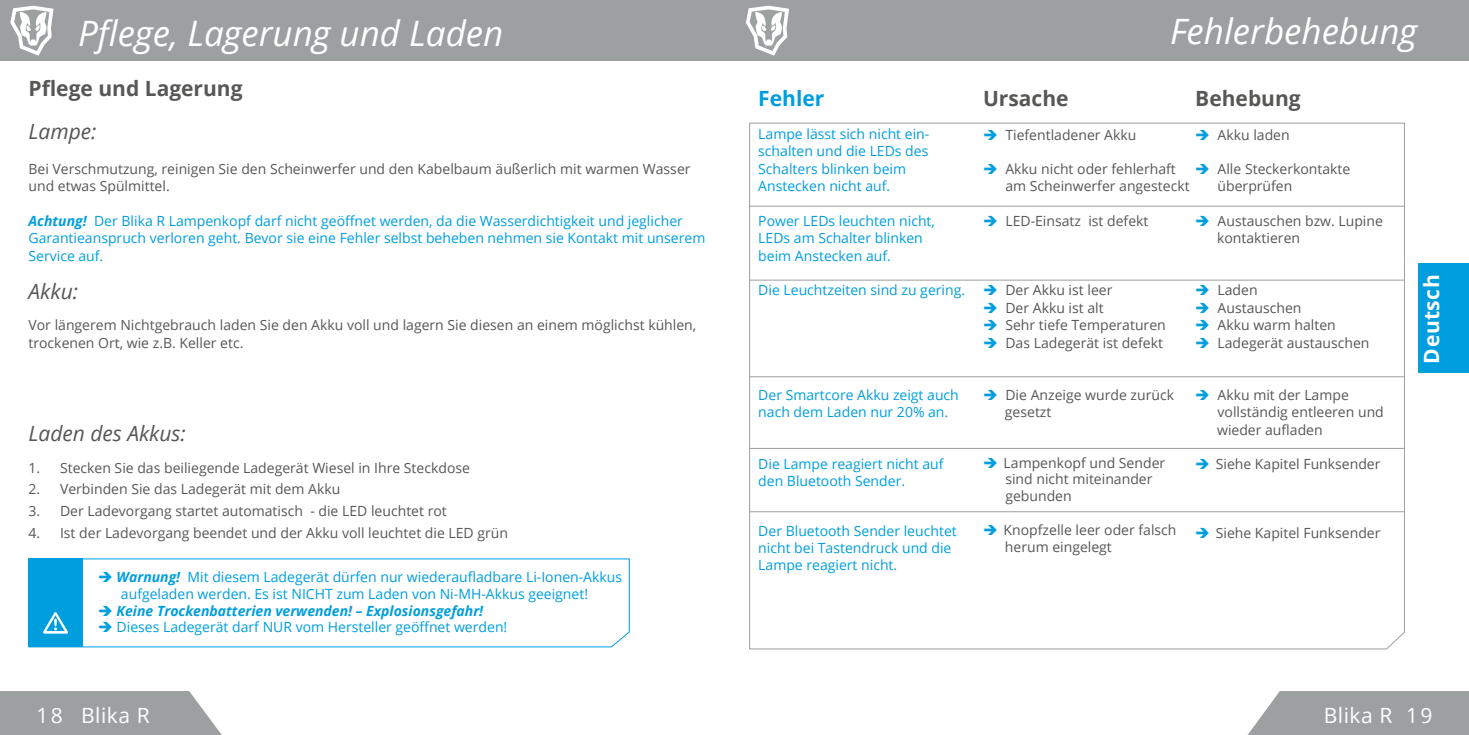
<style>
.page{position:relative;width:1469px;height:735px;background:#fff}
.page>*{position:absolute;margin:0;border:0;box-sizing:border-box;transform-origin:0 0}
.t1{font:italic 35px "Open Sans";color:#fff}
.t2{font:700 21px "Open Sans";color:#575756}
.t3{font:italic 21px "Open Sans";color:#575756}
.t4{font:21px "Open Sans";letter-spacing:.025em;color:#fff}
.t5{font:700 21px "Open Sans";letter-spacing:.025em;color:#fff}
.t6{font:700 21px "Open Sans";color:#009edd}
.t7{font:14px/17.3px "Open Sans";color:#575756}
.t8{font:14px/17.3px "Open Sans";color:#009edd}
.t9{font:italic 700 14px "Open Sans";color:#009edd}
.s1{font-weight:700;font-style:italic}
.s2{color:#009edd}
</style>
<div class="page">
<svg style="left:0;top:691px;width:221px;height:43px;background:#a4a6a7"></svg>
<div style="left:0;top:0;width:734px;height:61px;background:#9da0a1"></div>
<svg style="left:10px;top:6px;width:44px;height:50px"></svg>
<svg style="left:29px;top:558px;width:601px;height:89px"></svg>
<svg style="left:1248px;top:691px;width:220px;height:43px;background:#a4a7a8"></svg>
<div style="left:734px;top:0;width:734px;height:61px;background:#9da0a1"></div>
<svg style="left:746px;top:6px;width:43px;height:50px"></svg>
<div style="left:1418px;top:263px;width:50px;height:110px;background:#009edd"></div>
<svg style="left:749px;top:123px;width:655px;height:526px"></svg>
<hr style="left:748px;top:206px;width:655px;height:1px;background:#9da0a1">
<hr style="left:749px;top:280px;width:655px;height:1px;background:#9da0a1">
<hr style="left:749px;top:376px;width:655px;height:1px;background:#9da0a1">
<hr style="left:749px;top:448px;width:655px;height:1px;background:#9da0a1">
<hr style="left:749px;top:511px;width:655px;height:1px;background:#9da0a1">
<h1 class="t1" style="left:78px;top:10px;width:427px">Pflege, Lagerung und Laden</h1>
<h2 class="t2" style="left:29px;top:74px;width:216px">Pflege und Lagerung</h2>
<h2 class="t3" style="left:29px;top:117px;width:69px">Lampe:</h2>
<p class="t7" style="left:29px;top:160px;width:663px">Bei Verschmutzung, reinigen Sie den Scheinwerfer und den Kabelbaum äußerlich mit warmen Wasser und etwas Spülmittel.</p>
<p class="t8" style="left:29px;top:212px;width:678px"><span class="s1">Achtung!</span> Der Blika R Lampenkopf darf nicht geöffnet werden, da die Wasserdichtigkeit und jeglicher<br>Garantieanspruch verloren geht. Bevor sie eine Fehler selbst beheben nehmen sie Kontakt mit unserem<br>Service auf.</p>
<h2 class="t3" style="left:29px;top:276px;width:51px">Akku:</h2>
<p class="t7" style="left:29px;top:316px;width:669px">Vor längerem Nichtgebrauch laden Sie den Akku voll und lagern Sie diesen an einem möglichst kühlen, trockenen Ort, wie z.B. Keller etc.</p>
<h2 class="t3" style="left:29px;top:418px;width:159px">Laden des Akkus:</h2>
<p class="t7" style="left:29px;top:458px;width:443px">1. Stecken Sie das beiliegende Ladegerät Wiesel in Ihre Steckdose</p>
<p class="t7" style="left:29px;top:480px;width:313px">2. Verbinden Sie das Ladegerät mit dem Akku</p>
<p class="t7" style="left:29px;top:502px;width:420px">3. Der Ladevorgang startet automatisch - die LED leuchtet rot</p>
<p class="t7" style="left:29px;top:523px;width:481px">4. Ist der Ladevorgang beendet und der Akku voll leuchtet die LED grün</p>
<p class="t8" style="left:121px;top:567px;width:502px;line-height:16.8px;text-indent:-23px">➔ <span class="s1">Warnung!</span> Mit diesem Ladegerät dürfen nur wiederaufladbare Li-Ionen-Akkus aufgeladen werden. Es ist NICHT zum Laden von Ni-MH-Akkus geeignet!</p>
<p class="t9" style="left:98px;top:600px;width:387px">➔ Keine Trockenbatterien verwenden! – Explosionsgefahr!</p>
<p class="t8" style="left:98px;top:618px;width:411px">➔ Dieses Ladegerät darf NUR vom Hersteller geöffnet werden!</p>
<h2 class="t4" style="left:37px;top:700px;width:115px">18 Blika R</h2>
<h2 class="t6" style="left:758px;top:84px;width:68px">Fehler</h2>
<p class="t8" style="left:758px;top:125px;width:173px">Lampe lässt sich nicht ein&shy;schalten und die LEDs des<br>Schalters blinken beim<br>Anstecken nicht auf.</p>
<p class="t8" style="left:758px;top:212px;width:178px">Power LEDs leuchten nicht,<br>LEDs am Schalter blinken beim Anstecken auf.</p>
<p class="t8" style="left:758px;top:281px;width:208px">Die Leuchtzeiten sind zu gering.</p>
<p class="t8" style="left:758px;top:385px;width:202px">Der Smartcore Akku zeigt auch nach dem Laden nur 20% an.</p>
<p class="t8" style="left:758px;top:454px;width:187px;line-height:16.8px">Die Lampe reagiert nicht auf den Bluetooth Sender.</p>
<p class="t8" style="left:758px;top:522px;width:200px;line-height:16.8px">Der Bluetooth Sender leuchtet nicht bei Tastendruck und die<br>Lampe reagiert nicht.</p>
<h1 class="t1" style="left:1170px;top:7px;width:248px">Fehlerbehebung</h1>
<h2 class="t2" style="left:983px;top:84px;width:87px">Ursache</h2>
<p class="t7" style="left:983px;top:126px;width:155px"><span class="s2">➔</span> Tiefentladener Akku</p>
<p class="t7" style="left:1005px;top:160px;width:186px;text-indent:-22px"><span class="s2">➔</span> Akku nicht oder fehlerhaft am Scheinwerfer angesteckt</p>
<p class="t7" style="left:983px;top:212px;width:167px"><span class="s2">➔</span> LED-Einsatz ist defekt</p>
<h2 class="t2" style="left:1195px;top:84px;width:107px">Behebung</h2>
<p class="t7" style="left:1195px;top:126px;width:96px"><span class="s2">➔</span> Akku laden</p>
<p class="t7" style="left:1217px;top:160px;width:134px;text-indent:-22px"><span class="s2">➔</span> Alle Steckerkontakte überprüfen</p>
<p class="t7" style="left:1217px;top:212px;width:167px;text-indent:-22px"><span class="s2">➔</span> Austauschen bzw. Lupine kontaktieren</p>
<p class="t7" style="left:983px;top:281px;width:131px"><span class="s2">➔</span> Der Akku ist leer</p>
<p class="t7" style="left:983px;top:298px;width:122px"><span class="s2">➔</span> Der Akku ist alt</p>
<p class="t7" style="left:983px;top:316px;width:184px"><span class="s2">➔</span> Sehr tiefe Temperaturen</p>
<p class="t7" style="left:983px;top:333px;width:181px"><span class="s2">➔</span> Das Ladegerät ist defekt</p>
<p class="t7" style="left:1005px;top:385px;width:171px;text-indent:-22px"><span class="s2">➔</span> Die Anzeige wurde zurück gesetzt</p>
<p class="t7" style="left:1005px;top:453px;width:161px;line-height:16.8px;text-indent:-22px"><span class="s2">➔</span> Lampenkopf und Sender sind nicht miteinander gebunden</p>
<p class="t7" style="left:1005px;top:520px;width:173px;line-height:16.8px;text-indent:-22px"><span class="s2">➔</span> Knopfzelle leer oder falsch herum eingelegt</p>
<p class="t7" style="left:1195px;top:281px;width:64px"><span class="s2">➔</span> Laden</p>
<p class="t7" style="left:1195px;top:298px;width:108px"><span class="s2">➔</span> Austauschen</p>
<p class="t7" style="left:1195px;top:316px;width:142px"><span class="s2">➔</span> Akku warm halten</p>
<p class="t7" style="left:1195px;top:333px;width:176px"><span class="s2">➔</span> Ladegerät austauschen</p>
<p class="t7" style="left:1217px;top:385px;width:168px;text-indent:-22px"><span class="s2">➔</span> Akku mit der Lampe vollständig entleeren und wieder aufladen</p>
<p class="t7" style="left:1195px;top:454px;width:187px"><span class="s2">➔</span> Siehe Kapitel Funksender</p>
<p class="t7" style="left:1195px;top:524px;width:187px"><span class="s2">➔</span> Siehe Kapitel Funksender</p>
<h2 class="t5" style="left:1416px;top:363px;width:91px;rotate:-90deg">Deutsch</h2>
<h2 class="t4" style="left:1323px;top:700px;width:110px">Blika R 19</h2>
</div>
